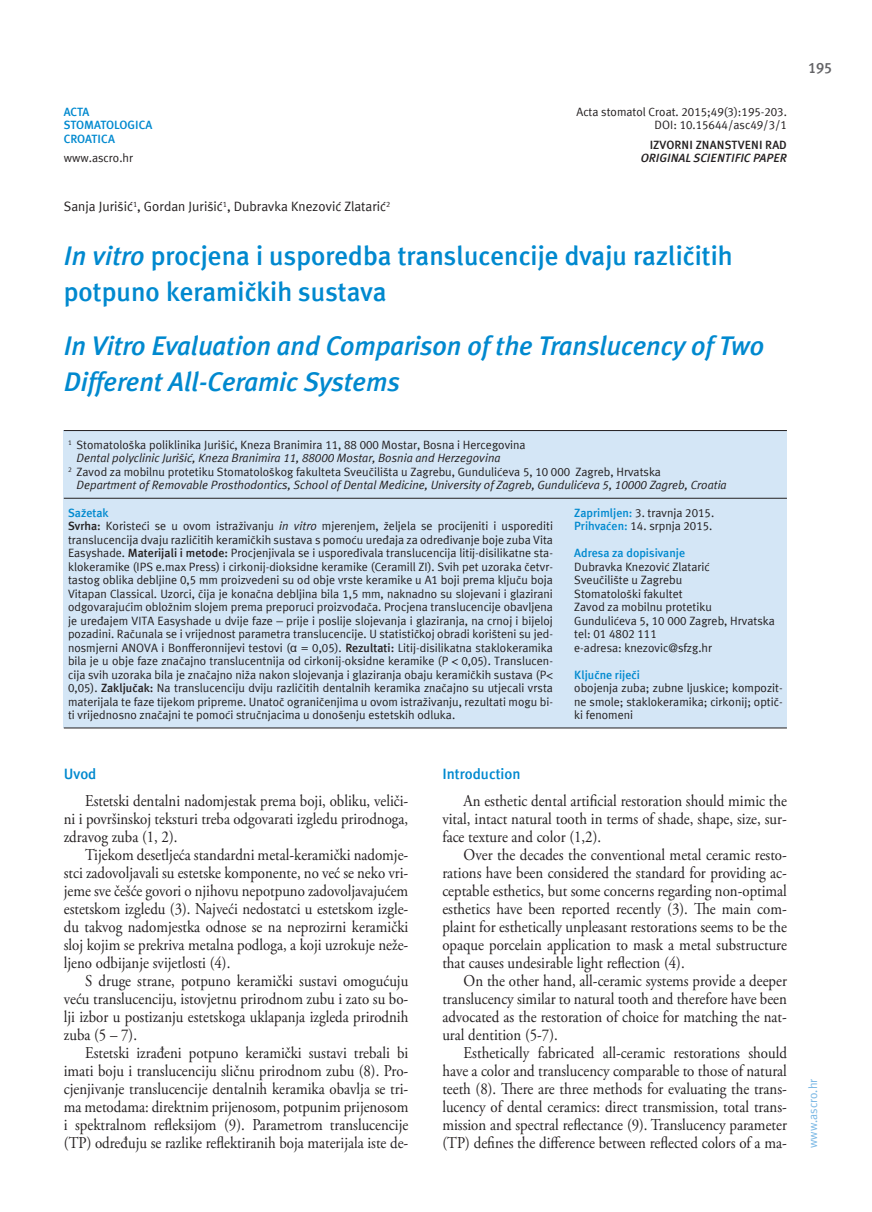
<style>
.page{position:relative;width:872px;height:1212px;background:#fff}
.page>*{position:absolute;margin:0;border:0;box-sizing:border-box;transform-origin:0 0}
.t1{font:italic 700 27px/36px "Meta ASC";letter-spacing:-.005em;color:#0089cf}
.t2{font:700 27px/36px "Meta ASC";color:#0089cf}
.t3{font:16.5px/18px "Adobe Garamond Pro";color:#231f20;text-align:justify;scale:.9 1}
.t4{font:700 15px "Meta ASC";color:#0089cf}
.t5{font:700 15px "Meta ASC";color:#636366}
.t6{font:13.5px "Meta ASC";color:#231f20}
.t7{font:12px/13.5px "Meta ASC";color:#231f20}
.t8{font:italic 12px "Meta ASC";color:#231f20}
.t9{font:700 12px/13.5px "Meta ASC";color:#0089cf}
.t10{font:italic 700 12px "Meta ASC";letter-spacing:.005em;color:#231f20}
.t11{font:700 12px "Meta ASC";letter-spacing:.005em;color:#231f20}
.t12{font:12px "Meta ASC";color:#77b6e4}
.s1{font-style:italic}
.s2{font-weight:700;color:#0089cf}
.s3{font-weight:700}
.s4{font-family:"Arial"}
</style>
<div class="page">
<div style="left:64px;top:430px;width:723px;height:298px;background:#d4e6f6"></div>
<hr style="left:64px;top:430px;width:723px;height:1px;background:#231f20">
<hr style="left:64px;top:498px;width:723px;height:1px;background:#231f20">
<hr style="left:64px;top:727px;width:723px;height:1px;background:#231f20">
<p class="t9" style="left:64px;top:105px;width:90px">ACTA<br>STOMATOLOGICA<br>CROATICA</p>
<p class="t7" style="left:64px;top:151px;width:71px">www.ascro.hr</p>
<p class="t7" style="left:576px;top:105px;width:212px;text-align:right">Acta stomatol Croat. 2015;49(3):195-203.<br>DOI: 10.15644/asc49/3/1</p>
<p class="t11" style="left:650px;top:138px;width:139px">IZVORNI ZNANSTVENI RAD</p>
<p class="t10" style="left:640px;top:151px;width:148px">ORIGINAL SCIENTIFIC PAPER</p>
<p class="t6" style="left:64px;top:199px;width:328px">Sanja Jurišić<sup>1</sup>, Gordan Jurišić<sup>1</sup>, Dubravka Knezović Zlatarić<sup>2</sup></p>
<h1 class="t2" style="left:64px;top:238px;width:670px"><span class="s1">In vitro</span> procjena i usporedba translucencije dvaju različitih potpuno keramičkih sustava</h1>
<h1 class="t1" style="left:64px;top:328px;width:702px">In Vitro Evaluation and Comparison of the Translucency of Two<br>Different All-Ceramic Systems</h1>
<p class="t7" style="left:68px;top:438px;width:459px"><sup>1</sup> Stomatološka poliklinika Jurišić, Kneza Branimira 11, 88 000 Mostar, Bosna i Hercegovina</p>
<p class="t8" style="left:77px;top:451px;width:425px">Dental polyclinic Jurišić, Kneza Branimira 11, 88000 Mostar, Bosnia and Herzegovina</p>
<p class="t7" style="left:68px;top:465px;width:594px"><sup>2</sup> Zavod za mobilnu protetiku Stomatološkog fakulteta Sveučilišta u Zagrebu, Gundulićeva 5, 10 000 Zagreb, Hrvatska</p>
<p class="t8" style="left:77px;top:478px;width:651px">Department of Removable Prosthodontics, School of Dental Medicine, University of Zagreb, Gundulićeva 5, 10000 Zagreb, Croatia</p>
<p class="t7" style="left:68px;top:505px;width:486px"><span class="s2">Sažetak<br></span><span class="s3">Svrha:</span> Koristeći se u ovom istraživanju <span class="s1">in vitro</span> mjerenjem, željela se procijeniti i usporediti translucencija dvaju različitih keramičkih sustava s pomoću uređaja za određivanje boje zuba Vita Easyshade. <span class="s3">Materijali i metode:</span> Procjenjivala se i uspoređivala translucencija litij-disilikatne sta&shy;klokeramike (IPS e.max Press) i cirkonij-dioksidne keramike (Ceramill ZI). Svih pet uzoraka četvr&shy;tastog oblika debljine 0,5 mm proizvedeni su od obje vrste keramike u A1 boji prema ključu boja Vitapan Classical. Uzorci, čija je konačna debljina bila 1,5 mm, naknadno su slojevani i glazirani odgovarajućim obložnim slojem prema preporuci proizvođača. Procjena translucencije obavljena je uređajem VITA Easyshade u dvije faze – prije i poslije slojevanja i glaziranja, na crnoj i bijeloj pozadini. Računala se i vrijednost parametra translucencije. U statističkoj obradi korišteni su jed&shy;nosmjerni ANOVA i Bonfferonnijevi testovi (<span class="s4">α</span> = 0,05). <span class="s3">Rezultati:</span> Litij-disilikatna staklokeramika bila je u obje faze značajno translucentnija od cirkonij-oksidne keramike (P &lt; 0,05). Translucen&shy;cija svih uzoraka bila je značajno niža nakon slojevanja i glaziranja obaju keramičkih sustava (P&lt; 0,05). <span class="s3">Zaključak:</span> Na translucenciju dviju različitih dentalnih keramika značajno su utjecali vrsta materijala te faze tijekom pripreme. Unatoč ograničenjima u ovom istraživanju, rezultati mogu bi&shy;ti vrijednosno značajni te pomoći stručnjacima u donošenju estetskih odluka.</p>
<p class="t7" style="left:574px;top:505px;width:141px"><span class="s2">Zaprimljen:</span> 3. travnja 2015.<br><span class="s2">Prihvaćen:</span> 14. srpnja 2015.</p>
<p class="t9" style="left:574px;top:546px;width:112px">Adresa za dopisivanje</p>
<p class="t7" style="left:574px;top:559px;width:202px">Dubravka Knezović Zlatarić<br>Sveučilište u Zagrebu<br>Stomatološki fakultet<br>Zavod za mobilnu protetiku<br>Gundulićeva 5, 10 000 Zagreb, Hrvatska tel: 01 4802 111<br>e-adresa: knezovic@sfzg.hr</p>
<p class="t9" style="left:574px;top:667px;width:67px">Ključne riječi</p>
<p class="t7" style="left:574px;top:681px;width:210px;text-align:justify">obojenja zuba; zubne ljuskice; kompozit&shy;ne smole; staklokeramika; cirkonij; optič&shy;ki fenomeni</p>
<p class="t4" style="left:64px;top:765px;width:34px">Uvod</p>
<p class="t3" style="left:64px;top:792px;width:384px;text-indent:21px">Estetski dentalni nadomjestak prema boji, obliku, veliči&shy;ni i površinskoj teksturi treba odgovarati izgledu prirodnoga, zdravog zuba (1, 2).</p>
<p class="t3" style="left:64px;top:846px;width:384px;text-indent:21px">Tijekom desetljeća standardni metal-keramički nadomje&shy;stci zadovoljavali su estetske komponente, no već se neko vri&shy;jeme sve češće govori o njihovu nepotpuno zadovoljavajućem estetskom izgledu (3). Najveći nedostatci u estetskom izgle&shy;du takvog nadomjestka odnose se na neprozirni keramički sloj kojim se prekriva metalna podloga, a koji uzrokuje neže&shy;ljeno odbijanje svijetlosti (4).</p>
<p class="t3" style="left:64px;top:972px;width:384px;text-indent:21px">S druge strane, potpuno keramički sustavi omogućuju veću translucenciju, istovjetnu prirodnom zubu i zato su bo&shy;lji izbor u postizanju estetskoga uklapanja izgleda prirodnih zuba (5 – 7).</p>
<p class="t3" style="left:64px;top:1044px;width:384px;text-indent:21px">Estetski izrađeni potpuno keramički sustavi trebali bi imati boju i translucenciju sličnu prirodnom zubu (8). Pro&shy;cjenjivanje translucencije dentalnih keramika obavlja se tri&shy;ma metodama: direktnim prijenosom, potpunim prijenosom i spektralnom refleksijom (9). Parametrom translucencije (TP) određuju se razlike reflektiranih boja materijala iste de-</p>
<p class="t4" style="left:442px;top:765px;width:80px">Introduction</p>
<p class="t3" style="left:442px;top:792px;width:384px;text-indent:21px">An esthetic dental artificial restoration should mimic the vital, intact natural tooth in terms of shade, shape, size, sur&shy;face texture and color (1,2).</p>
<p class="t3" style="left:442px;top:846px;width:384px;text-indent:21px">Over the decades the conventional metal ceramic resto&shy;rations have been considered the standard for providing ac&shy;ceptable esthetics, but some concerns regarding non-optimal esthetics have been reported recently (3). The main com&shy;plaint for esthetically unpleasant restorations seems to be the opaque porcelain application to mask a metal substructure that causes undesirable light reflection (4).</p>
<p class="t3" style="left:442px;top:972px;width:384px;text-indent:21px">On the other hand, all-ceramic systems provide a deeper translucency similar to natural tooth and therefore have been advocated as the restoration of choice for matching the nat&shy;ural dentition (5-7).</p>
<p class="t3" style="left:442px;top:1044px;width:384px;text-indent:21px">Esthetically fabricated all-ceramic restorations should have a color and translucency comparable to those of natural teeth (8). There are three methods for evaluating the trans&shy;lucency of dental ceramics: direct transmission, total trans&shy;mission and spectral reflectance (9). Translucency parameter (TP) defines the difference between reflected colors of a ma-</p>
<p class="t5" style="left:808px;top:59px;width:26px">195</p>
<p class="t12" style="left:806px;top:1148px;width:71px;rotate:-90deg">www.ascro.hr</p>
</div>
